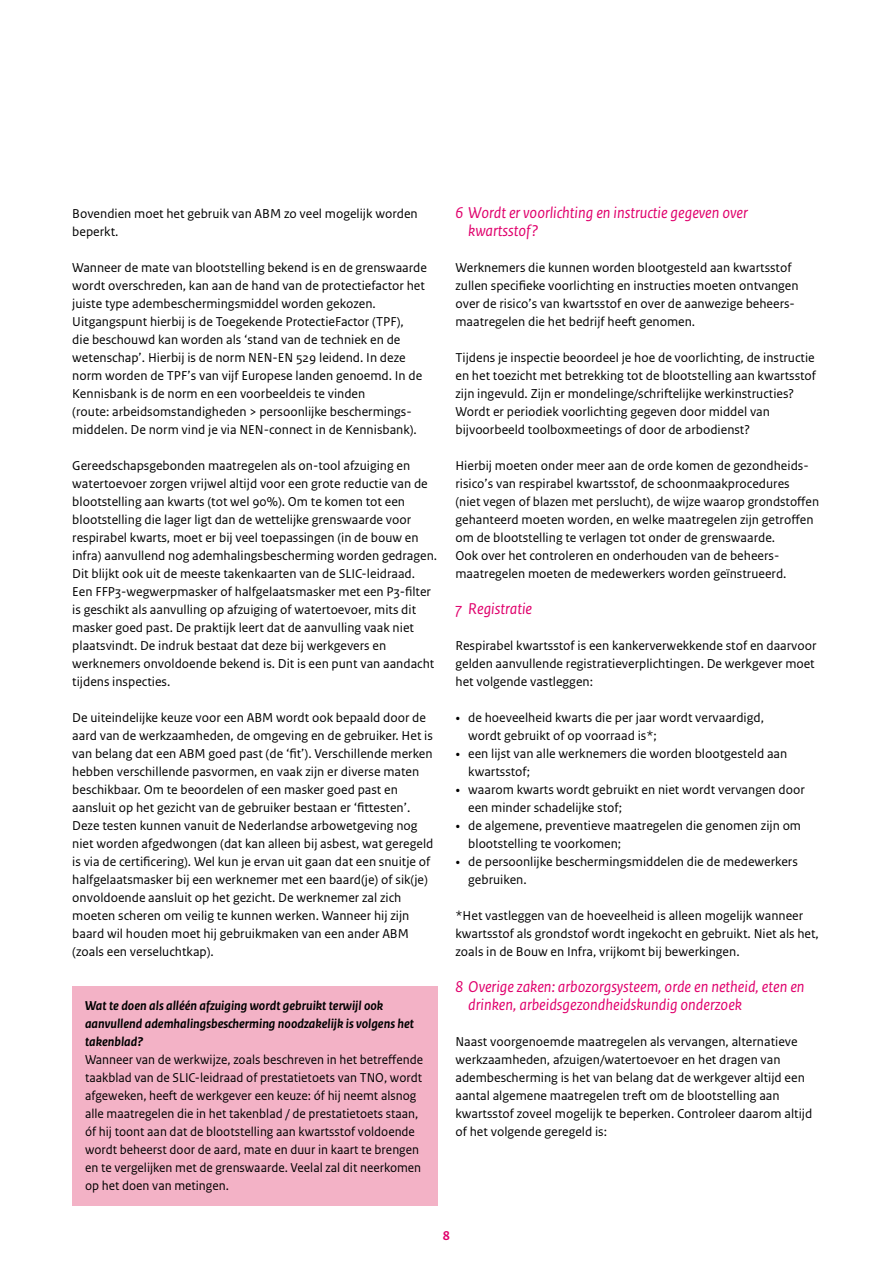
<style>
.page{position:relative;width:893px;height:1263px;background:#fff}
.page>*{position:absolute;margin:0;border:0;box-sizing:border-box;transform-origin:0 0}
.H5_06_RO_Subalineakop_Sans{font:italic 16.5px/18px "Rijksoverheid Sans Text";color:#e0006c}
.P_10_RO_Broodtekst_Sans_2{font:13.5px/18px "Rijksoverheid Sans Text";color:#000}
.P_21_RO_Kader_Broodtekst{font:13.5px/18px "Rijksoverheid Sans Text";color:#000}
.H4_20_RO_Kader_Subkop{font:italic 700 13.5px/18px "Rijksoverheid Sans Text";color:#000}
.t1{font:700 13.5px "Rijksoverheid Sans Text";color:#e0006c}
.s1{font-family:"Rijksoverheid Serif"}
</style>
<div class="page">
<div style="left:72px;top:986px;width:365px;height:75px;background:#f3b2c6"></div>
<div style="left:72px;top:1040px;width:365px;height:165px;background:#f3b2c6"></div>
<p class="P_10_RO_Broodtekst_Sans_2" style="left:72px;top:205px;width:347px">Bovendien moet het gebruik van ABM zo veel mogelijk worden beperkt.</p>
<p class="P_10_RO_Broodtekst_Sans_2" style="left:72px;top:259px;width:356px">Wanneer de mate van blootstelling bekend is en de grenswaarde wordt overschreden, kan aan de hand van de protectiefactor het juiste type adembeschermingsmiddel worden gekozen.<br>Uitgangspunt hierbij is de Toegekende ProtectieFactor (TPF),</p>
<p class="P_10_RO_Broodtekst_Sans_2" style="left:72px;top:331px;width:351px">die beschouwd kan worden als ‘stand van de techniek en de wetenschap’. Hierbij is de norm NEN-EN 529 leidend. In deze norm worden de TPF’s van vijf Europese landen genoemd. In de Kennisbank is de norm en een voorbeeldeis te vinden</p>
<p class="P_10_RO_Broodtekst_Sans_2" style="left:72px;top:403px;width:346px">(route: arbeidsomstandigheden &gt; persoonlijke beschermings&shy;middelen. De norm vind je via NEN-connect in de Kennisbank).</p>
<p class="P_10_RO_Broodtekst_Sans_2" style="left:72px;top:457px;width:366px">Gereedschapsgebonden maatregelen als on-tool afzuiging en watertoevoer zorgen vrijwel altijd voor een grote reductie van de blootstelling aan kwarts (tot wel 90%). Om te komen tot een blootstelling die lager ligt dan de wettelijke grenswaarde voor respirabel kwarts, moet er bij veel toepassingen (in de bouw en infra) aanvullend nog ademhalingsbescherming worden gedragen.<br>Dit blijkt ook uit de meeste takenkaarten van de SLIC-leidraad.<br>Een FFP3-wegwerpmasker of halfgelaatsmasker met een P3-filter is geschikt als aanvulling op afzuiging of watertoevoer, mits dit masker goed past. De praktijk leert dat de aanvulling vaak niet plaatsvindt. De indruk bestaat dat deze bij werkgevers en werknemers onvoldoende bekend is. Dit is een punt van aandacht tijdens inspecties.</p>
<p class="P_10_RO_Broodtekst_Sans_2" style="left:72px;top:709px;width:363px">De uiteindelijke keuze voor een ABM wordt ook bepaald door de aard van de werkzaamheden, de omgeving en de gebruiker. Het is van belang dat een ABM goed past (de ‘fit’). Verschillende merken hebben verschillende pasvormen, en vaak zijn er diverse maten beschikbaar. Om te beoordelen of een masker goed past en aansluit op het gezicht van de gebruiker bestaan er ‘fittesten’.<br>Deze testen kunnen vanuit de Nederlandse arbowetgeving nog niet worden afgedwongen (dat kan alleen bij asbest, wat geregeld is via de certificering). Wel kun je ervan uit gaan dat een snuitje of halfgelaatsmasker bij een werknemer met een baard(je) of sik(je) onvoldoende aansluit op het gezicht. De werknemer zal zich moeten scheren om veilig te kunnen werken. Wanneer hij zijn baard wil houden moet hij gebruikmaken van een ander ABM (zoals een verseluchtkap).</p>
<p class="H4_20_RO_Kader_Subkop" style="left:85px;top:997px;width:330px">Wat te doen als alléén afzuiging wordt gebruikt terwijl ook aanvullend ademhalingsbescherming noodzakelijk is volgens het takenblad?</p>
<p class="P_21_RO_Kader_Broodtekst" style="left:85px;top:1051px;width:340px">Wanneer van de werkwijze, zoals beschreven in het betreffende taakblad van de SLIC-leidraad of prestatietoets van TNO, wordt afgeweken, heeft de werkgever een keuze: óf hij neemt alsnog alle maatregelen die in het takenblad / de prestatietoets staan, óf hij toont aan dat de blootstelling aan kwartsstof voldoende wordt beheerst door de aard, mate en duur in kaart te brengen en te vergelijken met de grenswaarde. Veelal zal dit neerkomen op het doen van metingen.</p>
<p class="H5_06_RO_Subalineakop_Sans" style="left:468px;top:204px;width:281px;text-indent:-13px">6 Wordt er voorlichting en instructie gegeven over kwartsstof?</p>
<p class="P_10_RO_Broodtekst_Sans_2" style="left:455px;top:259px;width:345px">Werknemers die kunnen worden blootgesteld aan kwartsstof zullen specifieke voorlichting en instructies moeten ontvangen over de risico’s van kwartsstof en over de aanwezige beheers&shy;maatregelen die het bedrijf heeft genomen.</p>
<p class="P_10_RO_Broodtekst_Sans_2" style="left:455px;top:349px;width:362px">Tijdens je inspectie beoordeel je hoe de voorlichting, de instructie en het toezicht met betrekking tot de blootstelling aan kwartsstof zijn ingevuld. Zijn er mondelinge/schriftelijke werkinstructies?<br>Wordt er periodiek voorlichting gegeven door middel van bijvoorbeeld toolboxmeetings of door de arbodienst?</p>
<p class="P_10_RO_Broodtekst_Sans_2" style="left:455px;top:457px;width:353px">Hierbij moeten onder meer aan de orde komen de gezondheids&shy;risico’s van respirabel kwartsstof, de schoonmaakprocedures</p>
<p class="P_10_RO_Broodtekst_Sans_2" style="left:455px;top:493px;width:365px">(niet vegen of blazen met perslucht), de wijze waarop grondstoffen gehanteerd moeten worden, en welke maatregelen zijn getroffen om de blootstelling te verlagen tot onder de grenswaarde.</p>
<p class="P_10_RO_Broodtekst_Sans_2" style="left:455px;top:547px;width:333px">Ook over het controleren en onderhouden van de beheers&shy;maatregelen moeten de medewerkers worden geïnstrueerd.</p>
<p class="H5_06_RO_Subalineakop_Sans" style="left:455px;top:600px;width:78px">7 Registratie</p>
<p class="P_10_RO_Broodtekst_Sans_2" style="left:455px;top:637px;width:363px">Respirabel kwartsstof is een kankerverwekkende stof en daarvoor gelden aanvullende registratieverplichtingen. De werkgever moet het volgende vastleggen:</p>
<p class="P_10_RO_Broodtekst_Sans_2" style="left:468px;top:709px;width:297px;text-indent:-13px"><span class="s1">•</span> de hoeveelheid kwarts die per jaar wordt vervaardigd, wordt gebruikt of op voorraad is*;</p>
<p class="P_10_RO_Broodtekst_Sans_2" style="left:468px;top:745px;width:321px;text-indent:-13px"><span class="s1">•</span> een lijst van alle werknemers die worden blootgesteld aan kwartsstof;</p>
<p class="P_10_RO_Broodtekst_Sans_2" style="left:468px;top:781px;width:338px;text-indent:-13px"><span class="s1">•</span> waarom kwarts wordt gebruikt en niet wordt vervangen door een minder schadelijke stof;</p>
<p class="P_10_RO_Broodtekst_Sans_2" style="left:468px;top:817px;width:334px;text-indent:-13px"><span class="s1">•</span> de algemene, preventieve maatregelen die genomen zijn om blootstelling te voorkomen;</p>
<p class="P_10_RO_Broodtekst_Sans_2" style="left:468px;top:853px;width:331px;text-indent:-13px"><span class="s1">•</span> de persoonlijke beschermingsmiddelen die de medewerkers gebruiken.</p>
<p class="P_10_RO_Broodtekst_Sans_2" style="left:455px;top:907px;width:365px">*Het vastleggen van de hoeveelheid is alleen mogelijk wanneer kwartsstof als grondstof wordt ingekocht en gebruikt. Niet als het, zoals in de Bouw en Infra, vrijkomt bij bewerkingen.</p>
<p class="H5_06_RO_Subalineakop_Sans" style="left:468px;top:978px;width:338px;text-indent:-13px">8 Overige zaken: arbozorgsysteem, orde en netheid, eten en drinken, arbeidsgezondheidskundig onderzoek</p>
<p class="P_10_RO_Broodtekst_Sans_2" style="left:455px;top:1033px;width:358px">Naast voorgenoemde maatregelen als vervangen, alternatieve werkzaamheden, afzuigen/watertoevoer en het dragen van adembescherming is het van belang dat de werkgever altijd een aantal algemene maatregelen treft om de blootstelling aan kwartsstof zoveel mogelijk te beperken. Controleer daarom altijd of het volgende geregeld is:</p>
<p class="t1" style="left:443px;top:1228px;width:9px">8</p>
</div>
